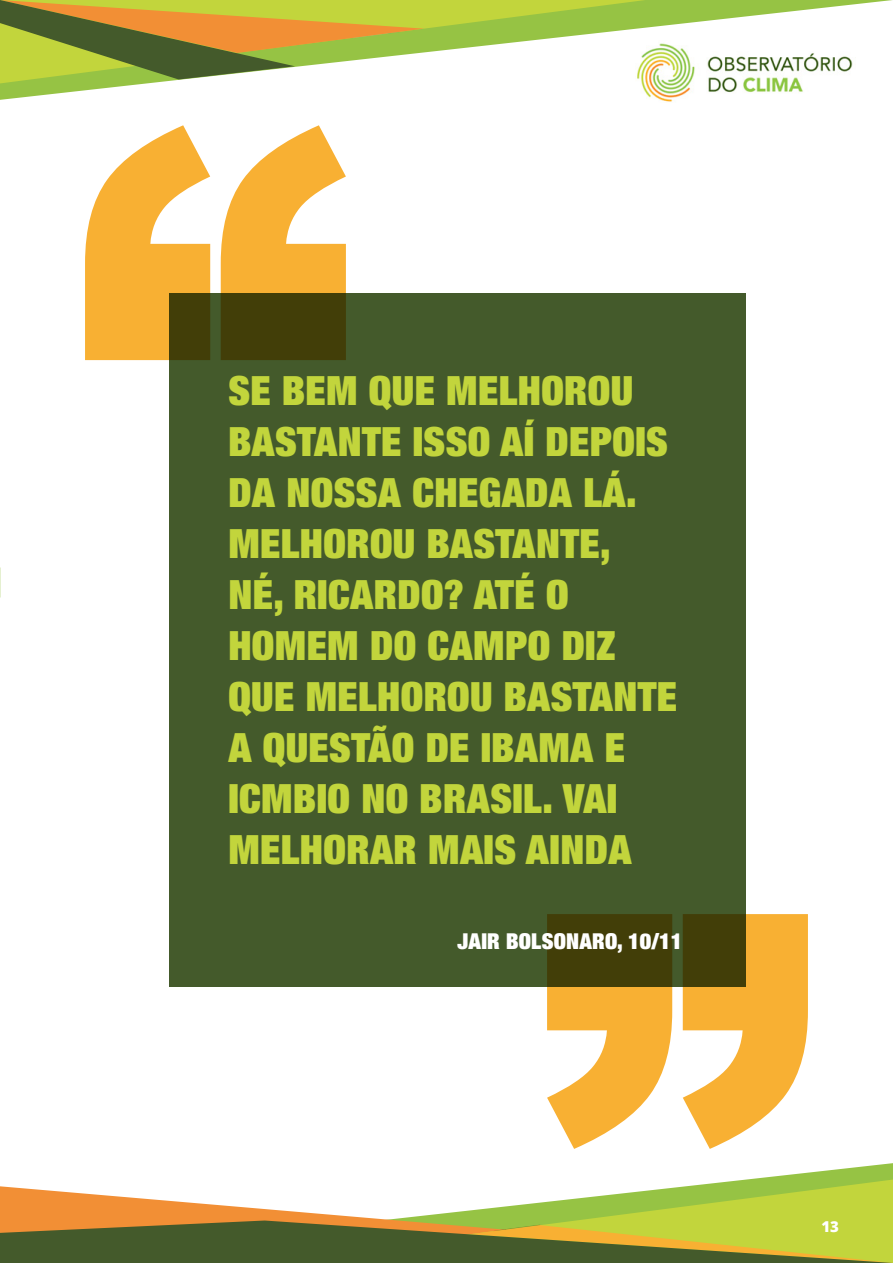
<style>
.page{position:relative;width:893px;height:1263px;background:#fff}
.page>*{position:absolute;margin:0;border:0;box-sizing:border-box;transform-origin:0 0}
.t1{font:900 condensed 40.35px/51px "Helvetica Neue LT Std";letter-spacing:.01em;color:#c2d53c}
.t2{font:900 condensed 21.9px "Helvetica Neue LT Std";letter-spacing:.01em;color:#fff}
.t3{font:800 15px "Open Sans";color:#fff}
</style>
<div class="page">
<svg style="left:0;top:0;width:892px;height:100px"></svg>
<svg style="left:0;top:0;width:646px;height:83px"></svg>
<svg style="left:0;top:0;width:424px;height:80px;background:#afa94a"></svg>
<svg style="left:752px;top:1163px;width:141px;height:16px"></svg>
<svg style="left:0;top:1186px;width:247px;height:34px;fill:#f28f35"></svg>
<svg style="left:247px;top:1179px;width:646px;height:41px"></svg>
<svg style="left:0;top:1220px;width:893px;height:43px;background:#7d8230"></svg>
<div style="left:169px;top:293px;width:577px;height:694px;background:#445a2b"></div>
<svg style="left:85px;top:125px;width:125px;height:235px"></svg>
<svg style="left:221px;top:125px;width:125px;height:235px"></svg>
<svg style="left:683px;top:914px;width:125px;height:235px"></svg>
<svg style="left:547px;top:914px;width:125px;height:235px"></svg>
<p class="t1" style="left:228px;top:364px;width:450px">SE BEM QUE MELHOROU<br>BASTANTE ISSO AÍ DEPOIS<br>DA NOSSA CHEGADA LÁ.<br>MELHOROU BASTANTE,<br>NÉ, RICARDO? ATÉ O<br>HOMEM DO CAMPO DIZ<br>QUE MELHOROU BASTANTE<br>A QUESTÃO DE IBAMA E<br>ICMBIO NO BRASIL. VAI<br>MELHORAR MAIS AINDA</p>
<p class="t2" style="left:457px;top:927px;width:227px">JAIR BOLSONARO, 10/11</p>
<p class="t3" style="left:821px;top:1215px;width:19px">13</p>
</div>
